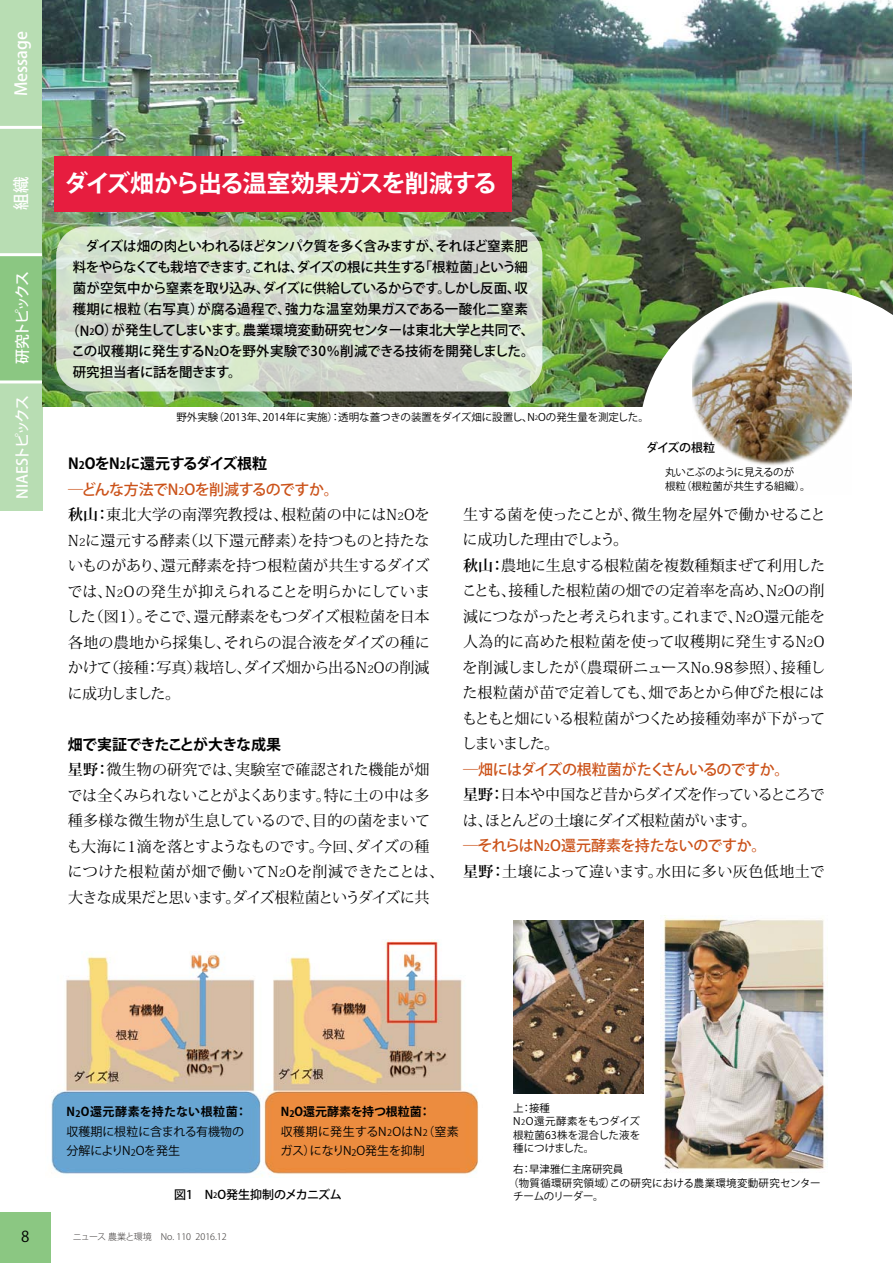
<style>
.page{position:relative;width:893px;height:1263px;background:#fff}
.page>*{position:absolute;margin:0;border:0;box-sizing:border-box;transform-origin:0 0}
.t1{font:700 24px "Koz Go Pro";letter-spacing:-.055em;color:#fff}
.t2{font:500 16.5px "Koz Go Pro";color:#fff}
.t3{font:15px/25.5px "Koz Min Pro";letter-spacing:-.01em;color:#000}
.t4{font:500 15px/25.5px "Koz Go Pro";letter-spacing:-.03em;color:#cb5219}
.t5{font:15px/25.5px "Koz Min Pro";letter-spacing:-.055em;color:#000}
.t6{font:15px "Koz Min Pro";letter-spacing:.025em;color:#000}
.t7{font:700 15px "Koz Go Pro";letter-spacing:-.05em;color:#000}
.t8{font:500 15px "Koz Go Pro";letter-spacing:-.12em;color:#fff}
.t9{font:500 15px "Koz Go Pro";letter-spacing:-.14em;color:#fff}
.t10{font:15px "Koz Go Pro";color:#000}
.t11{font:500 13.5px "Koz Go Pro";letter-spacing:-.025em;color:#000}
.t12{font:500 13.5px "Koz Go Pro";letter-spacing:-.055em;color:#000}
.t13{font:500 13.5px "Koz Go Pro";letter-spacing:-.065em;color:#000}
.t14{font:500 13.5px "Koz Go Pro";letter-spacing:.03em;color:#000}
.t15{font:12px/19.5px "Koz Go Pro";color:#000}
.t16{font:12px/19.5px "Koz Go Pro";letter-spacing:.03em;color:#000}
.t17{font:500 12px "Koz Go Pro";letter-spacing:-.015em;color:#000}
.t18{font:12px "Koz Go Pro";letter-spacing:-.02em;color:#000}
.t19{font:10.5px/13.5px "Koz Go Pro";color:#000}
.t20{font:10.5px "Koz Go Pro";letter-spacing:.025em;color:#000}
.t21{font:10.5px "Koz Go Pro";letter-spacing:-.03em;color:#000}
.t22{font:300 9px "Koz Go Pro";color:#3e3a39}
.t23{font:9px "Koz Go Pro";color:#000}
.s1{font-size:9px}
.s2{font-size:6px}
.s3{font-weight:700;color:#000}
.s4{font-weight:700;font-size:10.5px;color:#000}
.s5{font-size:10.5px}
.s6{font-weight:700}
.s7{font-weight:700;font-size:9px}
.s8{font-size:7.5px}
</style>
<div class="page">
<img style="left:51px;top:940px;width:428px;height:237px">
<div style="left:0;top:0;width:42px;height:510px;background:#8bc782"></div>
<hr style="left:0;top:253px;width:46px;height:3px;background:#fff">
<hr style="left:0;top:380px;width:46px;height:3px;background:#fff">
<div style="left:0;top:1212px;width:51px;height:51px;background:#8bc782"></div>
<div style="left:0;top:382px;width:44px;height:130px;background:#b8ddb3"></div>
<div style="left:0;top:0;width:44px;height:254px;background:#b8ddb3"></div>
<img style="left:43px;top:0;width:850px;height:406px">
<svg style="left:640px;top:287px;width:253px;height:120px"></svg>
<img style="left:692px;top:285px;width:159px;height:181px">
<div style="left:54px;top:156px;width:458px;height:55px;background:#e71d3f"></div>
<svg style="left:56px;top:226px;width:486px;height:165px;background:#d6dfcf"></svg>
<img style="left:660px;top:915px;width:168px;height:255px">
<img style="left:514px;top:920px;width:130px;height:174px">
<p class="t2" style="left:11px;top:96px;width:67px;rotate:-90deg">Message</p>
<p class="t2" style="left:11px;top:210px;width:34px;rotate:-90deg">組織</p>
<p class="t9" style="left:13px;top:364px;width:94px;rotate:-90deg">研究トピックス</p>
<p class="t8" style="left:13px;top:499px;width:105px;rotate:-90deg">NIAESトピックス</p>
<h1 class="t1" style="left:64px;top:168px;width:434px">ダイズ畑から出る温室効果ガスを削減する</h1>
<p class="t12" style="left:73px;top:238px;width:457px">　ダイズは畑の肉といわれるほどタンパク質を多く含みますが、それほど窒素肥</p>
<p class="t13" style="left:73px;top:259px;width:457px">料をやらなくても栽培できます。これは、ダイズの根に共生する「根粒菌」という細</p>
<p class="t12" style="left:73px;top:280px;width:457px">菌が空気中から窒素を取り込み、ダイズに供給しているからです。しかし反面、収</p>
<p class="t14" style="left:73px;top:301px;width:457px">穫期に根粒（右写真）が腐る過程で、強力な温室効果ガスである一酸化二窒素</p>
<p class="t11" style="left:66px;top:322px;width:470px">（N<span class="s1">2</span>O）が発生してしまいます。農業環境変動研究センターは東北大学と共同で、</p>
<p class="t11" style="left:72px;top:343px;width:464px">この収穫期に発生するN<span class="s1">2</span>Oを野外実験で30％削減できる技術を開発しました。</p>
<p class="t11" style="left:73px;top:364px;width:170px">研究担当者に話を聞きます。</p>
<p class="t19" style="left:176px;top:410px;width:474px">野外実験（2013年、2014年に実施）：透明な蓋つきの装置をダイズ畑に設置し、N<span class="s2">2</span>Oの発生量を測定した。</p>
<p class="t4" style="left:68px;top:452px;width:272px"><span class="s3">N</span><span class="s4">2</span><span class="s3">OをN</span><span class="s4">2</span><span class="s3">に還元するダイズ根粒<br></span>―どんな方法でN<span class="s5">2</span>Oを削減するのですか。</p>
<p class="t3" style="left:67px;top:501px;width:365px;text-align:justify"><span class="s6">秋山：</span>東北大学の南澤究教授は、根粒菌の中にはN<span class="s5">2</span>OをN<span class="s5">2</span>に還元する酵素（以下還元酵素）を持つものと持たないものがあり、還元酵素を持つ根粒菌が共生するダイズでは、N<span class="s5">2</span>Oの発生が抑えられることを明らかにしていました（図1）。そこで、還元酵素をもつダイズ根粒菌を日本各地の農地から採集し、それらの混合液をダイズの種にかけて（接種：写真）栽培し、ダイズ畑から出るN<span class="s5">2</span>Oの削減に成功しました。</p>
<p class="t7" style="left:68px;top:735px;width:214px">畑で実証できたことが大きな成果</p>
<p class="t3" style="left:67px;top:756px;width:379px"><span class="s6">星野：</span>微生物の研究では、実験室で確認された機能が畑では全くみられないことがよくあります。特に土の中は多種多様な微生物が生息しているので、目的の菌をまいても大海に1滴を落とすようなものです。今回、ダイズの種につけた根粒菌が畑で働いてN<span class="s5">2</span>Oを削減できたことは、大きな成果だと思います。ダイズ根粒菌というダイズに共</p>
<p class="t17" style="left:646px;top:440px;width:70px">ダイズの根粒</p>
<p class="t19" style="left:665px;top:466px;width:147px">丸いこぶのように見えるのが<br>根粒（根粒菌が共生する組織）。</p>
<p class="t3" style="left:462px;top:501px;width:365px">生する菌を使ったことが、微生物を屋外で働かせることに成功した理由でしょう。<br><span class="s6">秋山：</span>農地に生息する根粒菌を複数種類まぜて利用したことも、接種した根粒菌の畑での定着率を高め、N<span class="s5">2</span>Oの削減につながったと考えられます。これまで、N<span class="s5">2</span>O還元能を人為的に高めた根粒菌を使って収穫期に発生するN<span class="s5">2</span>Oを削減しましたが（農環研ニュースNo.98参照）、接種した根粒菌が苗で定着しても、畑であとから伸びた根にはもともと畑にいる根粒菌がつくため接種効率が下がってしまいました。</p>
<p class="t4" style="left:463px;top:757px;width:328px">―畑にはダイズの根粒菌がたくさんいるのですか。</p>
<p class="t5" style="left:463px;top:782px;width:363px"><span class="s6">星野：</span>日本や中国など昔からダイズを作っているところでは、ほとんどの土壌にダイズ根粒菌がいます。</p>
<p class="t4" style="left:463px;top:834px;width:305px">―それらはN<span class="s5">2</span>O還元酵素を持たないのですか。</p>
<p class="t6" style="left:463px;top:861px;width:363px"><span class="s6">星野：</span>土壌によって違います。水田に多い灰色低地土で</p>
<p class="t15" style="left:66px;top:1102px;width:182px"><span class="s6">N</span><span class="s7">2</span><span class="s6">O還元酵素を持たない根粒菌：</span>収穫期に根粒に含まれる有機物の分解によりN<span class="s1">2</span>Oを発生</p>
<p class="t16" style="left:281px;top:1102px;width:179px"><span class="s6">N</span><span class="s7">2</span><span class="s6">O還元酵素を持つ根粒菌：<br></span>収穫期に発生するN<span class="s1">2</span>OはN（窒素</p>
<p class="t23" style="left:423px;top:1127px;width:6px">2</p>
<p class="t18" style="left:281px;top:1143px;width:146px">ガス）になりN<span class="s1">2</span>O発生を抑制</p>
<p class="t17" style="left:174px;top:1186px;width:169px">図1　N<span class="s8">2</span>O発生抑制のメカニズム</p>
<p class="t19" style="left:513px;top:1101px;width:128px">上：接種<br>N<span class="s8">2</span>O還元酵素をもつダイズ根粒菌63株を混合した液を種につけました。</p>
<p class="t19" style="left:513px;top:1163px;width:112px">右：早津雅仁主席研究員</p>
<p class="t20" style="left:508px;top:1176px;width:314px">（物質循環研究領域）この研究における農業環境変動研究センター</p>
<p class="t21" style="left:513px;top:1189px;width:92px">チームのリーダー。</p>
<p class="t10" style="left:21px;top:1227px;width:10px">8</p>
<p class="t22" style="left:73px;top:1230px;width:155px">ニュース 農業と環境　No. 110 2016.12</p>
</div>
